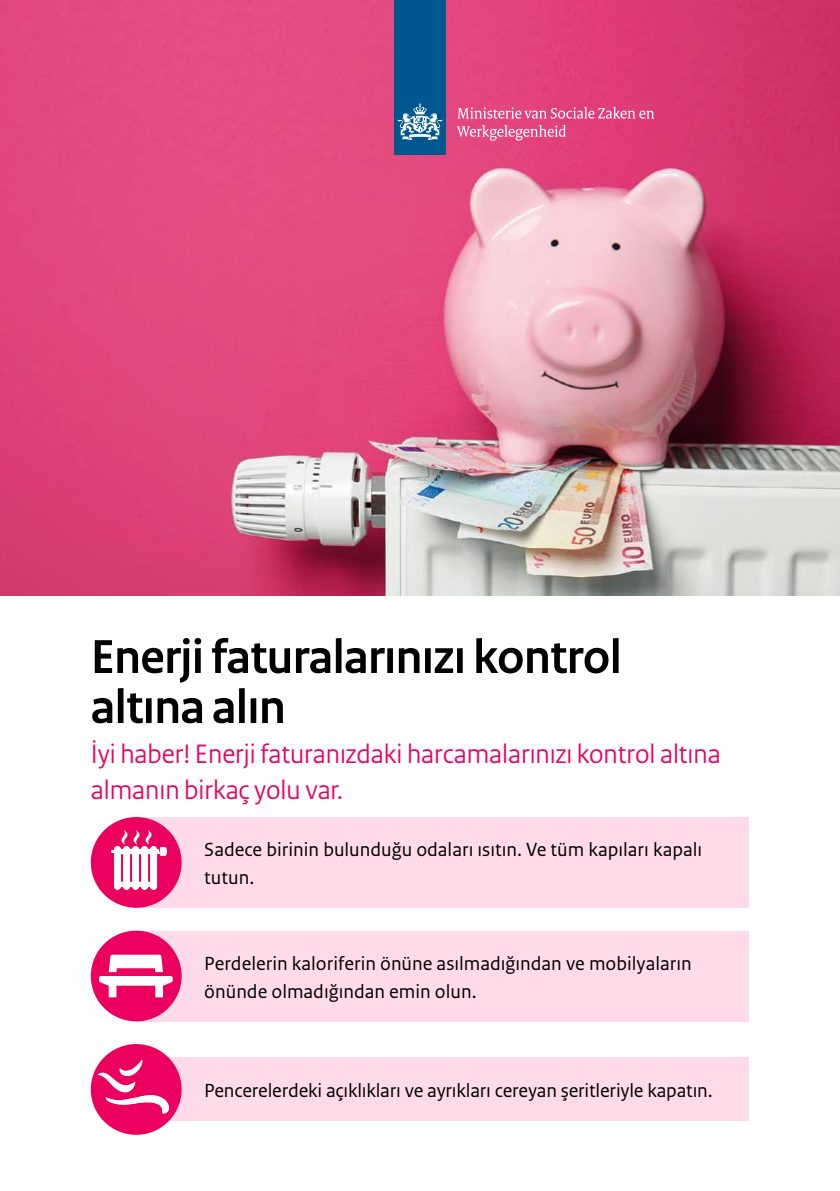
<style>
.page{position:relative;width:840px;height:1191px;background:#fff}
.page>*{position:absolute;margin:0;border:0;box-sizing:border-box;transform-origin:0 0}
.H1_01_RO_Titel{font:700 50px/50px "Rijksoverheid Sans Heading";letter-spacing:-.01em;color:#000}
.H3_04_RO_Paragraafkop_Sans{font:28px/36px "Rijksoverheid Sans Heading";color:#ec005f}
.P_03_RO_Broodtekst_groot_Sans{font:20px/28px "Rijksoverheid Sans Text";color:#000}
</style>
<div class="page">
<img style="left:0;top:0;width:839px;height:595px">
<div style="left:136px;top:817px;width:612px;height:90px;background:#ffdae8"></div>
<div style="left:136px;top:930px;width:612px;height:91px;background:#ffdae8"></div>
<div style="left:91px;top:817px;width:90px;height:90px;background:#ec005f;border-radius:50%"></div>
<svg style="left:111px;top:830px;width:56px;height:60px"></svg>
<div style="left:91px;top:930px;width:90px;height:91px;background:#ec005f;border-radius:50%"></div>
<svg style="left:99px;top:954px;width:74px;height:43px"></svg>
<div style="left:136px;top:1057px;width:612px;height:64px;background:#ffdae8"></div>
<div style="left:91px;top:1044px;width:90px;height:90px;background:#ec005f;border-radius:50%"></div>
<svg style="left:97px;top:1059px;width:77px;height:56px"></svg>
<div style="left:394px;top:0;width:51px;height:155px;background:#00578e"></div>
<svg style="left:397px;top:103px;width:45px;height:37px"></svg>
<svg style="left:457px;top:107px;width:196px;height:12px;background:#e9719d"></svg>
<svg style="left:456px;top:125px;width:109px;height:16px;background:#e96e9b"></svg>
<h1 class="H1_01_RO_Titel" style="left:91px;top:633px;width:532px">Enerji faturalarınızı kontrol altına alın</h1>
<h3 class="H3_04_RO_Paragraafkop_Sans" style="left:91px;top:736px;width:631px">İyi haber! Enerji faturanızdaki harcamalarınızı kontrol altına almanın birkaç yolu var.</h3>
<p class="P_03_RO_Broodtekst_groot_Sans" style="left:204px;top:835px;width:499px">Sadece birinin bulunduğu odaları ısıtın. Ve tüm kapıları kapalı tutun.</p>
<p class="P_03_RO_Broodtekst_groot_Sans" style="left:204px;top:949px;width:488px">Perdelerin kaloriferin önüne asılmadığından ve mobilyaların önünde olmadığından emin olun.</p>
<p class="P_03_RO_Broodtekst_groot_Sans" style="left:204px;top:1076px;width:509px">Pencerelerdeki açıklıkları ve ayrıkları cereyan şeritleriyle kapatın.</p>
</div>
